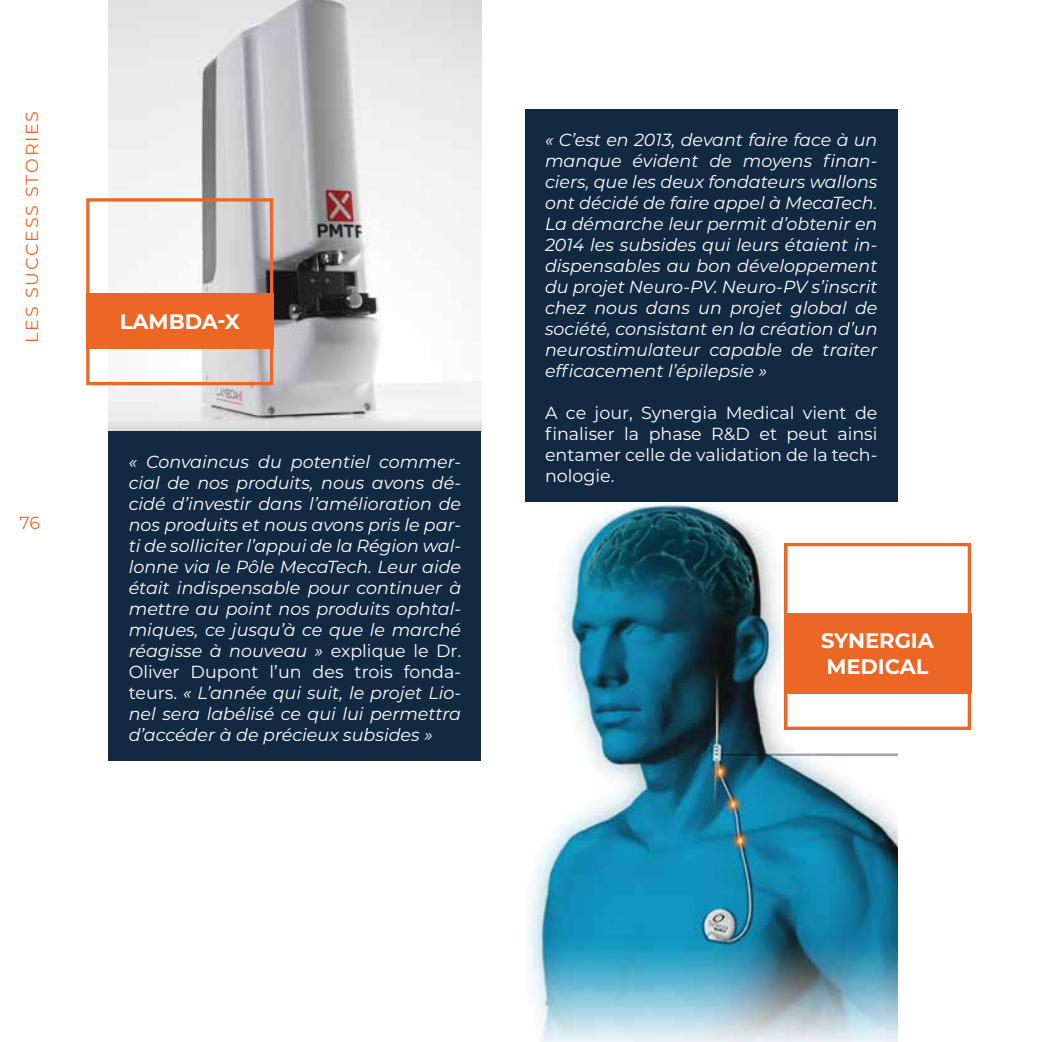
<style>
.page{position:relative;width:1042px;height:1042px;background:#fff}
.page>*{position:absolute;margin:0;border:0;box-sizing:border-box;transform-origin:0 0}
.t1{font:700 21px/25.2px "Montserrat";color:#fff}
.t2{font:italic 17.5px/21px "Montserrat";color:#fff;text-align:justify}
.t3{font:17.5px/21px "Montserrat";color:#fff;text-align:justify}
.t4{font:17.5px "Montserrat";letter-spacing:.1em;color:#ec6725}
.s1{font-style:normal}
</style>
<div class="page">
<img style="left:109px;top:0;width:372px;height:431px">
<img style="left:525px;top:502px;width:372px;height:540px">
<div style="left:86px;top:198px;width:187px;height:187px;border:3px solid #ec6725"></div>
<div style="left:784px;top:543px;width:187px;height:187px;border:3px solid #ec6725"></div>
<div style="left:86px;top:294px;width:187px;height:55px;background:#ec6725"></div>
<div style="left:784px;top:613px;width:187px;height:80px;background:#ec6725"></div>
<div style="left:109px;top:431px;width:372px;height:330px;background:#122942"></div>
<div style="left:525px;top:109px;width:372px;height:393px;background:#122942"></div>
<p class="t4" style="left:20px;top:343px;width:233px;rotate:-90deg">LES SUCCESS STORIES</p>
<p class="t4" style="left:19px;top:511px;width:22px">76</p>
<p class="t1" style="left:120px;top:308px;width:121px">LAMBDA-X</p>
<p class="t2" style="left:129px;top:451px;width:334px">« Convaincus du potentiel commer&shy;cial de nos produits, nous avons dé&shy;cidé d’investir dans l’amélioration de nos produits et nous avons pris le par&shy;ti de solliciter l’appui de la Région wal&shy;lonne via le Pôle MecaTech. Leur aide était indispensable pour continuer à mettre au point nos produits ophtal&shy;miques, ce jusqu’à ce que le marché réagisse à nouveau » <span class="s1">explique le Dr.<br>Oliver Dupont l’un des trois fonda&shy;teurs.</span> « L’année qui suit, le projet Lio&shy;nel sera labélisé ce qui lui permettra d’accéder à de précieux subsides »</p>
<p class="t2" style="left:545px;top:129px;width:334px">« C’est en 2013, devant faire face à un manque évident de moyens finan&shy;ciers, que les deux fondateurs wallons ont décidé de faire appel à MecaTech.<br>La démarche leur permit d’obtenir en 2014 les subsides qui leurs étaient in&shy;dispensables au bon développement du projet Neuro-PV. Neuro-PV s’inscrit chez nous dans un projet global de société, consistant en la création d’un neurostimulateur capable de traiter efficacement l’épilepsie »</p>
<p class="t3" style="left:545px;top:402px;width:334px">A ce jour, Synergia Medical vient de finaliser la phase R&amp;D et peut ainsi entamer celle de validation de la tech&shy;nologie.</p>
<p class="t1" style="left:821px;top:627px;width:114px">SYNERGIA<br>MEDICAL</p>
</div>
